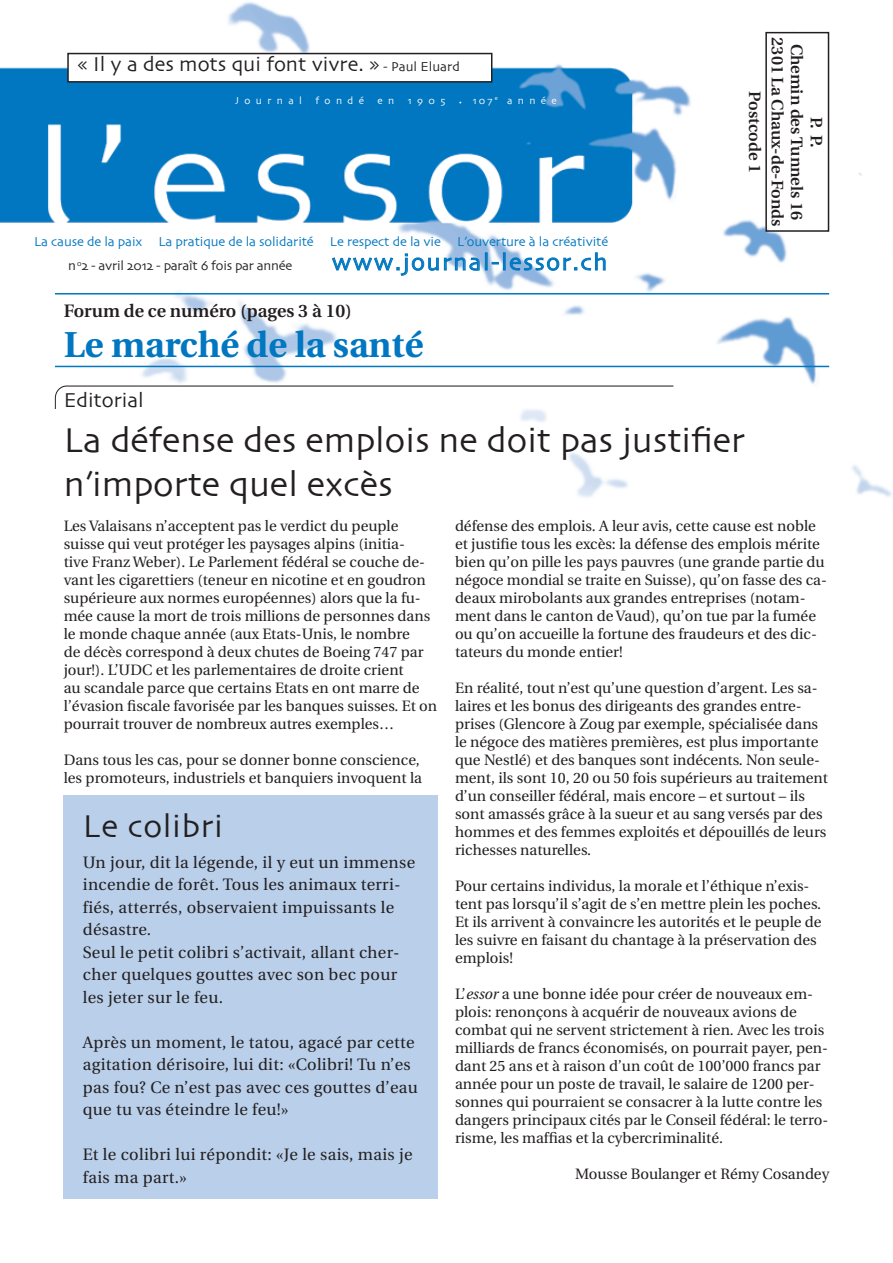
<style>
.page{position:relative;width:893px;height:1263px;background:#fff}
.page>*{position:absolute;margin:0;border:0;box-sizing:border-box;transform-origin:0 0}
.t1{font:36px/43.2px "Skia";color:#231f20}
.t2{font:700 36px "Utopia";color:#0077c0}
.t3{font:33px "Skia";letter-spacing:.02em;color:#231f20}
.t4{font:24px "Skia";letter-spacing:.075em;color:#0077c0}
.t5{font:21px "Skia";color:#231f20}
.t6{font:600 18px "Utopia";color:#231f20}
.t7{font:16.5px/22.5px "Utopia";letter-spacing:.02em;color:#231f20}
.t8{font:600 16.5px/19.5px "Utopia";color:#231f20;text-align:center}
.t9{font:15px/18px "Utopia";color:#231f20}
.t10{font:13.5px "Skia";letter-spacing:-.01em;color:#0077c0}
.t11{font:13.5px "Skia";letter-spacing:-.02em;color:#231f20}
.t12{font:10.5px "Skia";letter-spacing:.515em;color:#fff}
.s1{font-size:13.5px}
.s2{font-size:6px}
.s3{font-style:italic}
</style>
<div class="page">
<img style="left:0;top:2px;width:892px;height:496px">
<div style="left:68px;top:54px;width:424px;height:28px;background:#fff"></div>
<div style="left:67px;top:53px;width:425px;height:30px;border:2px solid #231f20"></div>
<div style="left:765px;top:32px;width:64px;height:200px;border:2px solid #231f20"></div>
<svg style="left:55px;top:386px;width:618px;height:22px"></svg>
<div style="left:64px;top:795px;width:374px;height:404px;background:#b9cfea"></div>
<svg style="left:332px;top:239px;width:274px;height:43px"></svg>
<hr style="left:55px;top:366px;width:774px;height:1px;background:#0077c0">
<hr style="left:55px;top:293px;width:774px;height:1px;background:#0077c0">
<h3 class="t5" style="left:77px;top:52px;width:384px">« Il y a des mots qui font vivre. » <span class="s1">- Paul Eluard</span></h3>
<p class="t12" style="left:235px;top:94px;width:68px">Journal</p>
<p class="t12" style="left:315px;top:94px;width:50px">fondé</p>
<p class="t12" style="left:377px;top:94px;width:18px">e n</p>
<p class="t12" style="left:408px;top:94px;width:39px">1905</p>
<p class="t12" style="left:459px;top:94px;width:100px"><span class="s2">•</span> 107<sup>e</sup> année</p>
<p class="t10" style="left:34px;top:233px;width:576px">La cause de la paix La pratique de la solidarité Le respect de la vie L’ouverture à la créativité</p>
<h3 class="t4" style="left:332px;top:248px;width:277px">www.journal-lessor.ch</h3>
<p class="t6" style="left:64px;top:300px;width:290px">Forum de ce numéro (pages 3 à 10)</p>
<h1 class="t2" style="left:64px;top:324px;width:361px">Le marché de la santé</h1>
<p class="t11" style="left:68px;top:257px;width:226px">n <sup>o</sup>2 - avril 2012 - paraît 6 fois par année</p>
<h3 class="t5" style="left:64px;top:387px;width:82px">Editorial</h3>
<p class="t8" style="left:764px;top:91px;width:83px;rotate:90deg">Postcode 1</p>
<p class="t8" style="left:826px;top:37px;width:190px;rotate:90deg">P. P.<br>Chemin des Tunnels 16<br>2301 La Chaux-de-Fonds</p>
<h1 class="t1" style="left:64px;top:421px;width:683px">La défense des emplois ne doit pas justifier n’importe quel excès</h1>
<p class="t9" style="left:64px;top:517px;width:375px">Les Valaisans n’acceptent pas le verdict du peuple suisse qui veut protéger les paysages alpins (initia-<br>tive Franz Weber). Le Parlement fédéral se couche de&shy;vant les cigarettiers (teneur en nicotine et en goudron supérieure aux normes européennes) alors que la fu&shy;mée cause la mort de trois millions de personnes dans le monde chaque année (aux Etats-Unis, le nombre<br>de décès correspond à deux chutes de Boeing 747 par jour!). L’UDC et les parlementaires de droite crient<br>au scandale parce que certains Etats en ont marre de l’évasion fiscale favorisée par les banques suisses. Et on pourrait trouver de nombreux autres exemples…</p>
<p class="t9" style="left:64px;top:751px;width:360px">Dans tous les cas, pour se donner bonne conscience, les promoteurs, industriels et banquiers invoquent la</p>
<p class="t9" style="left:455px;top:517px;width:373px">défense des emplois. A leur avis, cette cause est noble et justifie tous les excès: la défense des emplois mérite bien qu’on pille les pays pauvres (une grande partie du négoce mondial se traite en Suisse), qu’on fasse des ca&shy;deaux mirobolants aux grandes entreprises (notam&shy;ment dans le canton de Vaud), qu’on tue par la fumée ou qu’on accueille la fortune des fraudeurs et des dic&shy;tateurs du monde entier!</p>
<p class="t9" style="left:455px;top:679px;width:375px">En réalité, tout n’est qu’une question d’argent. Les sa&shy;laires et les bonus des dirigeants des grandes entre&shy;prises (Glencore à Zoug par exemple, spécialisée dans le négoce des matières premières, est plus importante que Nestlé) et des banques sont indécents. Non seule&shy;ment, ils sont 10, 20 ou 50 fois supérieurs au traitement d’un conseiller fédéral, mais encore – et surtout – ils sont amassés grâce à la sueur et au sang versés par des hommes et des femmes exploités et dépouillés de leurs richesses naturelles.</p>
<p class="t9" style="left:455px;top:877px;width:368px">Pour certains individus, la morale et l’éthique n’exis&shy;tent pas lorsqu’il s’agit de s’en mettre plein les poches.<br>Et ils arrivent à convaincre les autorités et le peuple de les suivre en faisant du chantage à la préservation des emplois!</p>
<p class="t9" style="left:455px;top:985px;width:375px">L’<span class="s3">essor</span> a une bonne idée pour créer de nouveaux em&shy;plois: renonçons à acquérir de nouveaux avions de combat qui ne servent strictement à rien. Avec les trois milliards de francs économisés, on pourrait payer, pen&shy;dant 25 ans et à raison d’un coût de 100’000 francs par année pour un poste de travail, le salaire de 1200 per&shy;sonnes qui pourraient se consacrer à la lutte contre les dangers principaux cités par le Conseil fédéral: le terro&shy;risme, les maffias et la cybercriminalité.</p>
<p class="t9" style="left:575px;top:1165px;width:256px">Mousse Boulanger et Rémy Cosandey</p>
<h2 class="t3" style="left:83px;top:806px;width:141px">Le colibri</h2>
<p class="t7" style="left:83px;top:851px;width:334px">Un jour, dit la légende, il y eut un immense incendie de forêt. Tous les animaux terri&shy;fiés, atterrés, observaient impuissants le désastre.<br>Seul le petit colibri s’activait, allant cher&shy;cher quelques gouttes avec son bec pour les jeter sur le feu.</p>
<p class="t7" style="left:83px;top:1031px;width:336px">Après un moment, le tatou, agacé par cette agitation dérisoire, lui dit: «Colibri! Tu n’es pas fou? Ce n’est pas avec ces gouttes d’eau que tu vas éteindre le feu!»</p>
<p class="t7" style="left:83px;top:1144px;width:331px">Et le colibri lui répondit: «Je le sais, mais je fais ma part.»</p>
</div>
